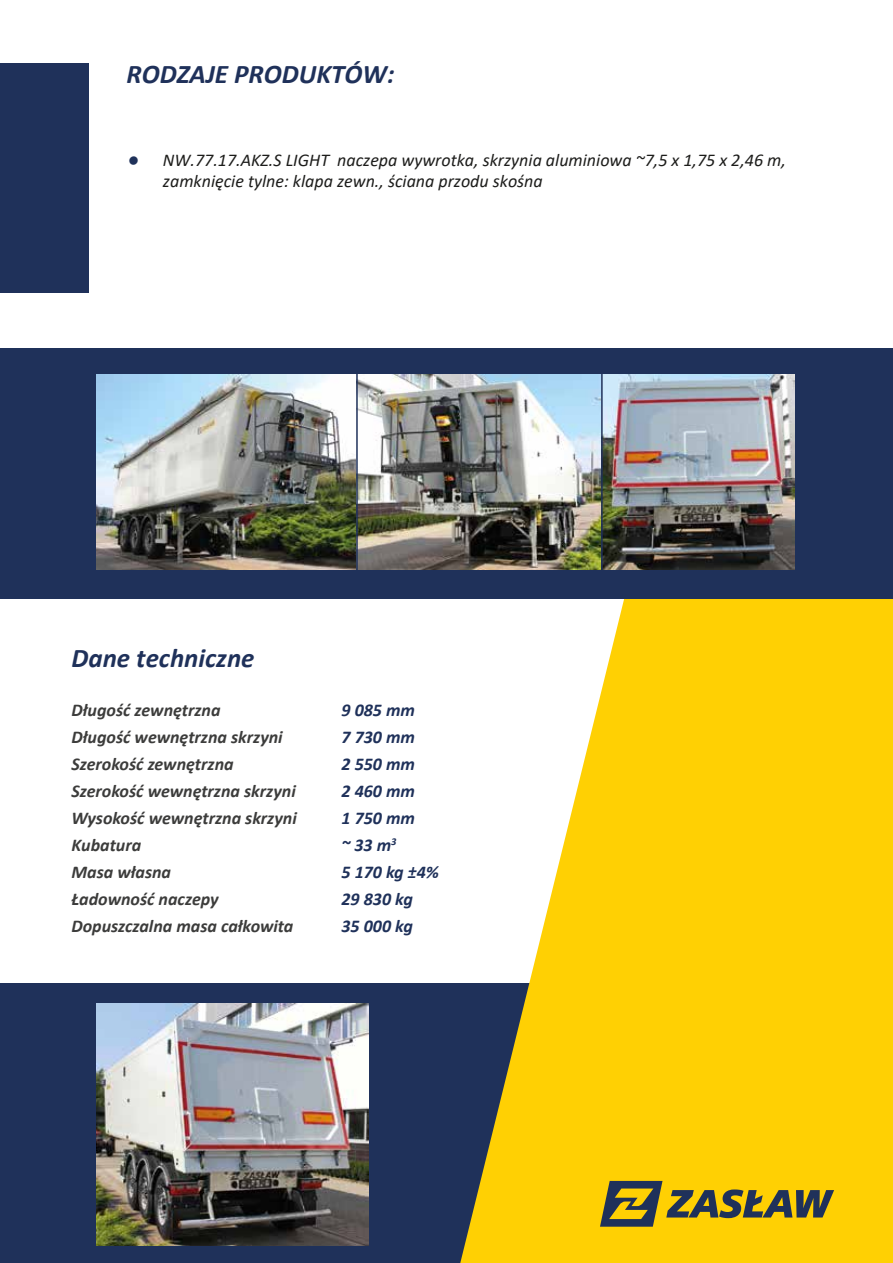
<style>
.page{position:relative;width:893px;height:1263px;background:#fff}
.page>*{position:absolute;margin:0;border:0;box-sizing:border-box;transform-origin:0 0}
.t1{font:italic 700 27px "Calibri";color:#1f315a}
.t2{font:italic 27px "Calibri";color:#1f315a}
.t3{font:italic 700 18px "Calibri";color:#3c3c3b}
.t4{font:italic 18px/21.6px "Calibri";color:#1d1d1b}
.t5{font:italic 700 18px "Calibri";color:#1f315a}
</style>
<div class="page">
<div style="left:0;top:984px;width:569px;height:279px;background:#1f315a"></div>
<svg style="left:460px;top:599px;width:433px;height:664px;fill:#ffd003"></svg>
<div style="left:0;top:348px;width:893px;height:251px;background:#1f315a"></div>
<div style="left:0;top:63px;width:89px;height:229px;background:#1f315a"></div>
<img style="left:96px;top:374px;width:699px;height:195px">
<img style="left:96px;top:1003px;width:272px;height:242px">
<svg style="left:600px;top:1181px;width:247px;height:46px;background:#a79224"></svg>
<hr style="left:601px;top:366px;width:2px;height:218px;background:#1f315a">
<hr style="left:356px;top:366px;width:2px;height:218px;background:#1f315a">
<h1 class="t1" style="left:126px;top:55px;width:270px">RODZAJE PRODUKTÓW:</h1>
<h1 class="t2" style="left:126px;top:141px;width:15px">•</h1>
<p class="t4" style="left:163px;top:148px;width:624px">NW.77.17.AKZ.S LIGHT naczepa wywrotka, skrzynia aluminiowa ~7,5 x 1,75 x 2,46 m, zamknięcie tylne: klapa zewn., ściana przodu skośna</p>
<h1 class="t1" style="left:71px;top:639px;width:185px">Dane techniczne</h1>
<p class="t3" style="left:71px;top:697px;width:151px">Długość zewnętrzna</p>
<p class="t5" style="left:341px;top:697px;width:75px">9 085 mm</p>
<p class="t3" style="left:71px;top:724px;width:213px">Długość wewnętrzna skrzyni</p>
<p class="t5" style="left:341px;top:724px;width:75px">7 730 mm</p>
<p class="t3" style="left:71px;top:751px;width:164px">Szerokość zewnętrzna</p>
<p class="t5" style="left:341px;top:751px;width:75px">2 550 mm</p>
<p class="t3" style="left:71px;top:778px;width:226px">Szerokość wewnętrzna skrzyni</p>
<p class="t5" style="left:341px;top:778px;width:75px">2 460 mm</p>
<p class="t3" style="left:71px;top:805px;width:227px">Wysokość wewnętrzna skrzyni</p>
<p class="t5" style="left:341px;top:805px;width:75px">1 750 mm</p>
<p class="t3" style="left:71px;top:832px;width:71px">Kubatura</p>
<p class="t5" style="left:341px;top:832px;width:57px">~ 33 m<sup>3</sup></p>
<p class="t3" style="left:71px;top:859px;width:101px">Masa własna</p>
<p class="t5" style="left:341px;top:859px;width:99px">5 170 kg ±4%</p>
<p class="t3" style="left:71px;top:886px;width:149px">Ładowność naczepy</p>
<p class="t5" style="left:341px;top:886px;width:73px">29 830 kg</p>
<p class="t3" style="left:71px;top:913px;width:224px">Dopuszczalna masa całkowita</p>
<p class="t5" style="left:341px;top:913px;width:73px">35 000 kg</p>
</div>
